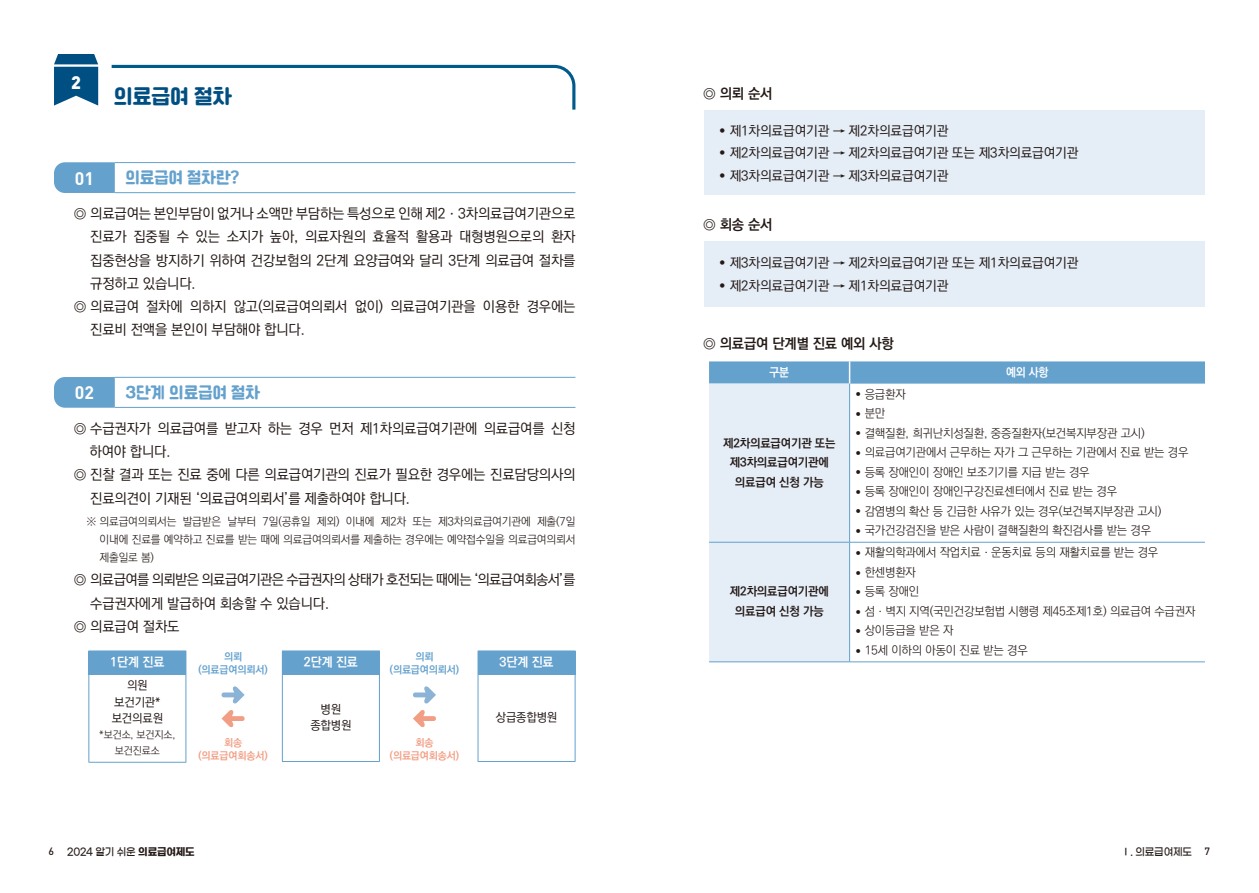
<style>
.page{position:relative;width:1259px;height:893px;background:#fff}
.page>*{position:absolute;margin:0;border:0;box-sizing:border-box;transform-origin:0 0}
.ÿFFFFB9ÿFFFFD9ÿFFFF{font:21px "Cafe 24 Ssurround";letter-spacing:-.03em;color:#004f82}
.t1{font:700 18px "DIN Pro";color:#fff}
.t2{font:900 18px "DIN Pro";color:#fff}
.ÿFFFFB9ÿFFFFD9ÿFFFF-2{font:16.5px "Cafe 24 Ssurround";letter-spacing:-.025em;color:#64a1cd;scale:.94 1}
.ÿFFFFB9ÿFFFFD9ÿFFFF-3{font:500 14.25px/23.2px "Ko Pub Dotum";letter-spacing:-.01em;color:#231916}
.ÿFFFFB9ÿFFFFD9ÿFFFF-4{font:500 14.25px/23.2px "Ko Pub Dotum";letter-spacing:-.04em;color:#231916}
.ÿFFFFB9ÿFFFFD9ÿFFFF-5{font:700 14.25px "Ko Pub Dotum";letter-spacing:-.01em;color:#231916}
.ÿFFFFB9ÿFFFFD9ÿFFFF-6{font:500 13.5px "Ko Pub Dotum";letter-spacing:-.01em;color:#231916}
.ÿFFFFB9ÿFFFFD9ÿFFFF-7{font:700 12.75px "Ko Pub Dotum";letter-spacing:-.01em;color:#fff}
.ÿFFFFB9ÿFFFFD9ÿFFFF-8{font:300 12px "Ko Pub Dotum";letter-spacing:-.01em;color:#231916}
.ÿFFFFB9ÿFFFFD9ÿFFFF-9{font:700 12px "Ko Pub Dotum";letter-spacing:-.01em;color:#231916}
.ÿFFFFB9ÿFFFFD9ÿFFFF-10{font:500 12px "Ko Pub Dotum";letter-spacing:-.01em;color:#231916}
.ÿFFFFB9ÿFFFFD9ÿFFFF-11{font:700 12px "Ko Pub Dotum";color:#fff;scale:.95 1}
.ÿFFFFB9ÿFFFFD9ÿFFFF-12{font:300 11.25px/18px "Ko Pub Dotum";letter-spacing:-.01em;color:#231916;text-align:justify}
.t3{font:10.5px "Gmarket Sans TTF Medium";letter-spacing:-.02em;color:#231916;scale:.95 1}
.ÿFFFFB9ÿFFFFD9ÿFFFF-13{font:700 10.5px "Ko Pub Dotum";letter-spacing:-.01em;color:#64a1cd}
.ÿFFFFB9ÿFFFFD9ÿFFFF-14{font:700 10.5px "Ko Pub Dotum";letter-spacing:-.01em;color:#f29e84}
.ÿFFFFB9ÿFFFFD9ÿFFFF-15{font:300 10.5px/16.5px "Ko Pub Dotum";letter-spacing:-.01em;color:#231916;text-align:center}
.s1{font-weight:500}
.s2{font-family:"DIN Pro";font-weight:400}
.s3{font-family:"DIN Pro";font-weight:500}
.s4{font-family:"Gmarket Sans TTF Bold"}
</style>
<div class="page">
<svg style="left:54px;top:54px;width:44px;height:52px;background:#2a6c96"></svg>
<svg style="left:111px;top:64px;width:465px;height:46px"></svg>
<svg style="left:54px;top:162px;width:61px;height:31px;background:#6aa4ce"></svg>
<svg style="left:54px;top:377px;width:61px;height:31px;background:#6aa4ce"></svg>
<hr style="left:115px;top:192px;width:460px;height:1px;background:#64a1cd">
<hr style="left:115px;top:407px;width:460px;height:1px;background:#64a1cd">
<hr style="left:115px;top:162px;width:460px;height:1px;background:#64a1cd">
<hr style="left:115px;top:377px;width:460px;height:1px;background:#64a1cd">
<div style="left:89px;top:651px;width:97px;height:24px;background:#64a1cd"></div>
<svg style="left:88px;top:651px;width:1px;height:24px"></svg>
<hr style="left:88px;top:675px;width:1px;height:87px;background:#64a1cd">
<hr style="left:185px;top:675px;width:1px;height:87px;background:#64a1cd">
<hr style="left:88px;top:762px;width:98px;height:1px;background:#64a1cd">
<div style="left:282px;top:651px;width:97px;height:24px;background:#64a1cd"></div>
<svg style="left:379px;top:651px;width:1px;height:24px"></svg>
<hr style="left:282px;top:675px;width:1px;height:86px;background:#64a1cd">
<hr style="left:379px;top:675px;width:1px;height:86px;background:#64a1cd">
<hr style="left:282px;top:761px;width:98px;height:1px;background:#64a1cd">
<div style="left:478px;top:651px;width:97px;height:24px;background:#64a1cd"></div>
<svg style="left:477px;top:651px;width:1px;height:24px"></svg>
<svg style="left:575px;top:651px;width:1px;height:24px"></svg>
<hr style="left:477px;top:675px;width:1px;height:86px;background:#64a1cd">
<hr style="left:575px;top:675px;width:1px;height:86px;background:#64a1cd">
<hr style="left:477px;top:761px;width:98px;height:1px;background:#64a1cd">
<svg style="left:221px;top:686px;width:24px;height:42px"></svg>
<svg style="left:413px;top:686px;width:23px;height:41px"></svg>
<div style="left:704px;top:110px;width:501px;height:85px;background:#e5edf7"></div>
<div style="left:704px;top:242px;width:501px;height:65px;background:#e5edf7"></div>
<svg style="left:709px;top:361px;width:496px;height:301px"></svg>
<hr style="left:849px;top:384px;width:1px;height:158px;background:#64a1cd">
<hr style="left:709px;top:542px;width:140px;height:1px;background:#64a1cd">
<hr style="left:849px;top:542px;width:356px;height:1px;background:#64a1cd">
<hr style="left:849px;top:542px;width:1px;height:120px;background:#64a1cd">
<hr style="left:709px;top:662px;width:140px;height:1px;background:#64a1cd">
<hr style="left:849px;top:662px;width:356px;height:1px;background:#64a1cd">
<p class="t2" style="left:71px;top:70px;width:11px">2</p>
<p class="ÿFFFFB9ÿFFFFD9ÿFFFF" style="left:114px;top:86px;width:120px">의료급여 절차</p>
<p class="t1" style="left:75px;top:166px;width:21px">01</p>
<p class="ÿFFFFB9ÿFFFFD9ÿFFFF-2" style="left:125px;top:170px;width:123px">의료급여 절차란?</p>
<p class="ÿFFFFB9ÿFFFFD9ÿFFFF-3" style="left:90px;top:202px;width:487px;text-align:justify;text-indent:-17px">◎ 의료급여는 본인부담이 없거나 소액만 부담하는 특성으로 인해 제2ㆍ3차의료급여기관으로 진료가 집중될 수 있는 소지가 높아, 의료자원의 효율적 활용과 대형병원으로의 환자 집중현상을 방지하기 위하여 건강보험의 2단계 요양급여와 달리 3단계 의료급여 절차를 규정하고 있습니다.</p>
<p class="ÿFFFFB9ÿFFFFD9ÿFFFF-3" style="left:90px;top:295px;width:487px;text-indent:-17px">◎ 의료급여 절차에 의하지 않고(의료급여의뢰서 없이) 의료급여기관을 이용한 경우에는 진료비 전액을 본인이 부담해야 합니다.</p>
<p class="t1" style="left:75px;top:381px;width:21px">02</p>
<p class="ÿFFFFB9ÿFFFFD9ÿFFFF-2" style="left:125px;top:385px;width:145px">3단계 의료급여 절차</p>
<p class="ÿFFFFB9ÿFFFFD9ÿFFFF-3" style="left:74px;top:417px;width:503px">◎ 수급권자가 의료급여를 받고자 하는 경우 먼저 제1차의료급여기관에 의료급여를 신청</p>
<p class="ÿFFFFB9ÿFFFFD9ÿFFFF-3" style="left:90px;top:440px;width:83px">하여야 합니다.</p>
<p class="ÿFFFFB9ÿFFFFD9ÿFFFF-3" style="left:90px;top:464px;width:487px;text-indent:-17px">◎ 진찰 결과 또는 진료 중에 다른 의료급여기관의 진료가 필요한 경우에는 진료담당의사의 진료의견이 기재된 ‘의료급여의뢰서’를 제출하여야 합니다.</p>
<p class="ÿFFFFB9ÿFFFFD9ÿFFFF-12" style="left:99px;top:513px;width:477px;text-indent:-13px">※ 의료급여의뢰서는 발급받은 날부터 7일(공휴일 제외) 이내에 제2차 또는 제3차의료급여기관에 제출(7일 이내에 진료를 예약하고 진료를 받는 때에 의료급여의뢰서를 제출하는 경우에는 예약접수일을 의료급여의뢰서 제출일로 봄)</p>
<p class="ÿFFFFB9ÿFFFFD9ÿFFFF-4" style="left:90px;top:569px;width:487px;text-indent:-17px">◎ 의료급여를 의뢰받은 의료급여기관은 수급권자의 상태가 호전되는 때에는 ‘의료급여회송서’를 수급권자에게 발급하여 회송할 수 있습니다.</p>
<p class="ÿFFFFB9ÿFFFFD9ÿFFFF-3" style="left:74px;top:615px;width:107px">◎ 의료급여 절차도</p>
<p class="ÿFFFFB9ÿFFFFD9ÿFFFF-7" style="left:110px;top:656px;width:56px">1단계 진료</p>
<p class="ÿFFFFB9ÿFFFFD9ÿFFFF-10" style="left:127px;top:680px;width:22px">의원</p>
<p class="ÿFFFFB9ÿFFFFD9ÿFFFF-10" style="left:114px;top:696px;width:48px">보건기관*</p>
<p class="ÿFFFFB9ÿFFFFD9ÿFFFF-10" style="left:112px;top:713px;width:53px">보건의료원</p>
<p class="ÿFFFFB9ÿFFFFD9ÿFFFF-15" style="left:99px;top:727px;width:78px">*보건소, 보건지소, 보건진료소</p>
<p class="ÿFFFFB9ÿFFFFD9ÿFFFF-13" style="left:224px;top:651px;width:20px">의뢰</p>
<p class="ÿFFFFB9ÿFFFFD9ÿFFFF-13" style="left:198px;top:665px;width:71px">(의료급여의뢰서)</p>
<p class="ÿFFFFB9ÿFFFFD9ÿFFFF-14" style="left:224px;top:737px;width:20px">회송</p>
<p class="ÿFFFFB9ÿFFFFD9ÿFFFF-14" style="left:198px;top:751px;width:71px">(의료급여회송서)</p>
<p class="ÿFFFFB9ÿFFFFD9ÿFFFF-7" style="left:304px;top:656px;width:56px">2단계 진료</p>
<p class="ÿFFFFB9ÿFFFFD9ÿFFFF-10" style="left:321px;top:703px;width:22px">병원</p>
<p class="ÿFFFFB9ÿFFFFD9ÿFFFF-10" style="left:310px;top:720px;width:43px">종합병원</p>
<p class="ÿFFFFB9ÿFFFFD9ÿFFFF-13" style="left:415px;top:651px;width:20px">의뢰</p>
<p class="ÿFFFFB9ÿFFFFD9ÿFFFF-13" style="left:390px;top:665px;width:71px">(의료급여의뢰서)</p>
<p class="ÿFFFFB9ÿFFFFD9ÿFFFF-14" style="left:415px;top:737px;width:20px">회송</p>
<p class="ÿFFFFB9ÿFFFFD9ÿFFFF-14" style="left:390px;top:751px;width:71px">(의료급여회송서)</p>
<p class="ÿFFFFB9ÿFFFFD9ÿFFFF-7" style="left:499px;top:656px;width:56px">3단계 진료</p>
<p class="ÿFFFFB9ÿFFFFD9ÿFFFF-10" style="left:496px;top:712px;width:63px">상급종합병원</p>
<p class="ÿFFFFB9ÿFFFFD9ÿFFFF-5" style="left:703px;top:86px;width:71px"><span class="s1">◎</span> 의뢰 순서</p>
<p class="ÿFFFFB9ÿFFFFD9ÿFFFF-6" style="left:719px;top:124px;width:231px"><span class="s2">•</span> 제1차의료급여기관 → 제2차의료급여기관</p>
<p class="ÿFFFFB9ÿFFFFD9ÿFFFF-6" style="left:719px;top:146px;width:361px"><span class="s2">•</span> 제2차의료급여기관 → 제2차의료급여기관 또는 제3차의료급여기관</p>
<p class="ÿFFFFB9ÿFFFFD9ÿFFFF-6" style="left:719px;top:169px;width:231px"><span class="s2">•</span> 제3차의료급여기관 → 제3차의료급여기관</p>
<p class="ÿFFFFB9ÿFFFFD9ÿFFFF-5" style="left:703px;top:218px;width:71px"><span class="s1">◎</span> 회송 순서</p>
<p class="ÿFFFFB9ÿFFFFD9ÿFFFF-6" style="left:719px;top:256px;width:361px"><span class="s2">•</span> 제3차의료급여기관 → 제2차의료급여기관 또는 제1차의료급여기관</p>
<p class="ÿFFFFB9ÿFFFFD9ÿFFFF-6" style="left:719px;top:279px;width:231px"><span class="s2">•</span> 제2차의료급여기관 → 제1차의료급여기관</p>
<p class="ÿFFFFB9ÿFFFFD9ÿFFFF-5" style="left:703px;top:336px;width:192px"><span class="s1">◎</span> 의료급여 단계별 진료 예외 사항</p>
<p class="ÿFFFFB9ÿFFFFD9ÿFFFF-11" style="left:769px;top:366px;width:22px">구분</p>
<p class="ÿFFFFB9ÿFFFFD9ÿFFFF-11" style="left:1006px;top:366px;width:46px">예외 사항</p>
<p class="ÿFFFFB9ÿFFFFD9ÿFFFF-9" style="left:723px;top:437px;width:114px">제2차의료급여기관 또는</p>
<p class="ÿFFFFB9ÿFFFFD9ÿFFFF-9" style="left:730px;top:456px;width:100px">제3차의료급여기관에</p>
<p class="ÿFFFFB9ÿFFFFD9ÿFFFF-9" style="left:735px;top:476px;width:90px">의료급여 신청 가능</p>
<p class="ÿFFFFB9ÿFFFFD9ÿFFFF-9" style="left:730px;top:586px;width:100px">제2차의료급여기관에</p>
<p class="ÿFFFFB9ÿFFFFD9ÿFFFF-9" style="left:735px;top:605px;width:90px">의료급여 신청 가능</p>
<p class="ÿFFFFB9ÿFFFFD9ÿFFFF-8" style="left:855px;top:388px;width:52px"><span class="s2">•</span> 응급환자</p>
<p class="ÿFFFFB9ÿFFFFD9ÿFFFF-8" style="left:855px;top:408px;width:32px"><span class="s2">•</span> 분만</p>
<p class="ÿFFFFB9ÿFFFFD9ÿFFFF-8" style="left:855px;top:427px;width:291px"><span class="s2">•</span> 결핵질환, 희귀난치성질환, 중증질환자(보건복지부장관 고시)</p>
<p class="ÿFFFFB9ÿFFFFD9ÿFFFF-8" style="left:855px;top:447px;width:335px"><span class="s2">•</span> 의료급여기관에서 근무하는 자가 그 근무하는 기관에서 진료 받는 경우</p>
<p class="ÿFFFFB9ÿFFFFD9ÿFFFF-8" style="left:855px;top:466px;width:236px"><span class="s2">•</span> 등록 장애인이 장애인 보조기기를 지급 받는 경우</p>
<p class="ÿFFFFB9ÿFFFFD9ÿFFFF-8" style="left:855px;top:486px;width:263px"><span class="s2">•</span> 등록 장애인이 장애인구강진료센터에서 진료 받는 경우</p>
<p class="ÿFFFFB9ÿFFFFD9ÿFFFF-8" style="left:855px;top:505px;width:308px"><span class="s2">•</span> 감염병의 확산 등 긴급한 사유가 있는 경우(보건복지부장관 고시)</p>
<p class="ÿFFFFB9ÿFFFFD9ÿFFFF-8" style="left:855px;top:525px;width:297px"><span class="s2">•</span> 국가건강검진을 받은 사람이 결핵질환의 확진검사를 받는 경우</p>
<p class="ÿFFFFB9ÿFFFFD9ÿFFFF-8" style="left:855px;top:547px;width:305px"><span class="s2">•</span> 재활의학과에서 작업치료ㆍ운동치료 등의 재활치료를 받는 경우</p>
<p class="ÿFFFFB9ÿFFFFD9ÿFFFF-8" style="left:855px;top:566px;width:62px"><span class="s2">•</span> 한센병환자</p>
<p class="ÿFFFFB9ÿFFFFD9ÿFFFF-8" style="left:855px;top:586px;width:66px"><span class="s2">•</span> 등록 장애인</p>
<p class="ÿFFFFB9ÿFFFFD9ÿFFFF-8" style="left:855px;top:605px;width:342px"><span class="s2">•</span> 섬ㆍ벽지 지역(국민건강보험법 시행령 제45조제1호) 의료급여 수급권자</p>
<p class="ÿFFFFB9ÿFFFFD9ÿFFFF-8" style="left:855px;top:625px;width:100px"><span class="s2">•</span> 상이등급을 받은 자</p>
<p class="ÿFFFFB9ÿFFFFD9ÿFFFF-8" style="left:855px;top:644px;width:174px"><span class="s2">•</span> 15세 이하의 아동이 진료 받는 경우</p>
<p class="t3" style="left:49px;top:846px;width:155px"><span class="s3">6</span> 2024 알기 쉬운 <span class="s4">의료급여제도</span></p>
<p class="t3" style="left:1121px;top:846px;width:95px">Ⅰ. 의료급여제도 <span class="s3">7</span></p>
</div>
